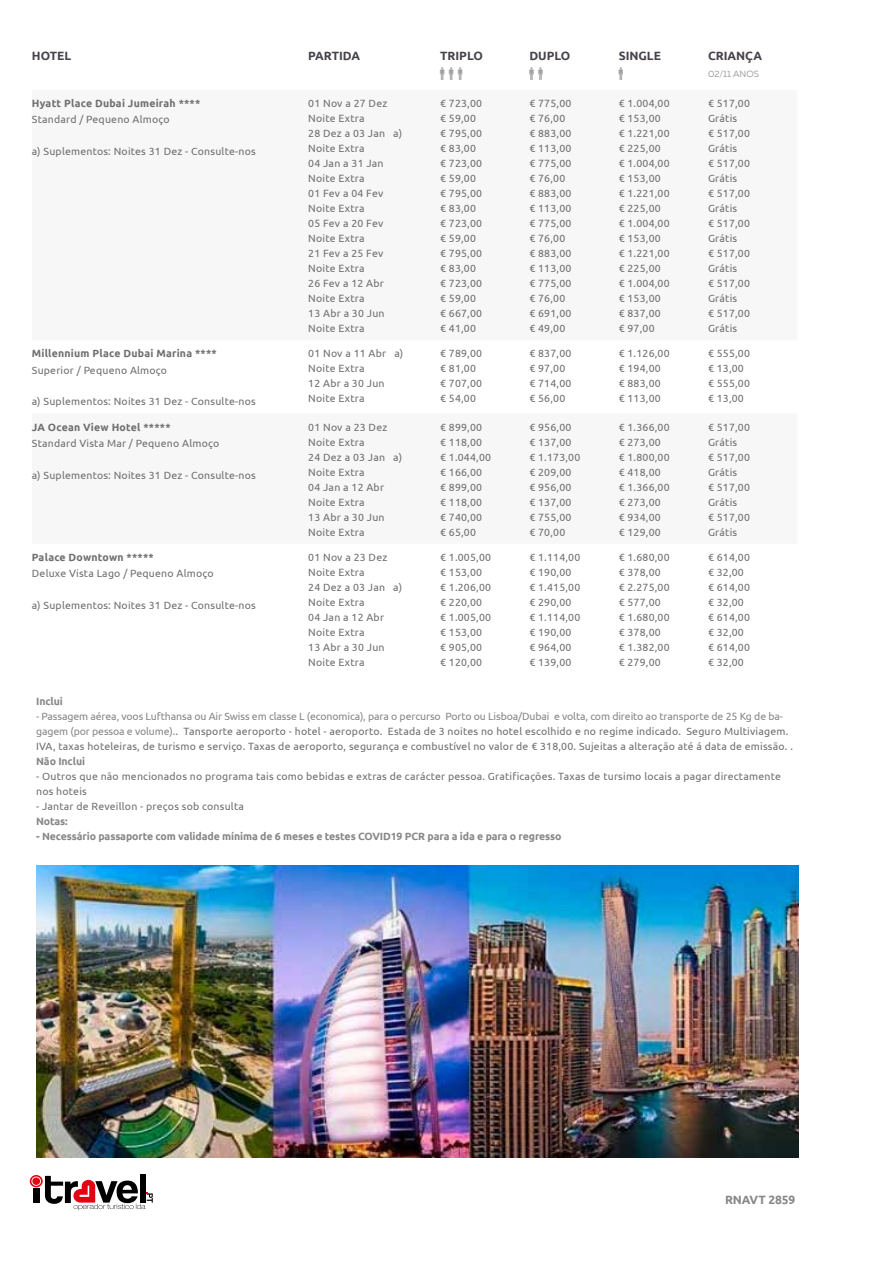
<style>
.page{position:relative;width:893px;height:1263px;background:#fff}
.page>*{position:absolute;margin:0;border:0;box-sizing:border-box;transform-origin:0 0}
.t1{font:700 12px "Ubuntu";color:#47424b}
.t2{font:700 12px "Ubuntu";letter-spacing:-.01em;color:#878787}
.t3{font:10.5px/15px "Ubuntu";letter-spacing:.02em;color:#6f6f6f}
.t4{font:700 10.5px "Ubuntu";letter-spacing:-.01em;color:#878787}
.t5{font:700 10.5px "Ubuntu";letter-spacing:.02em;color:#6f6f6f}
.t6{font:9px "Muller Regular 3";color:#9d9d9c}
.s1{color:#878787}
</style>
<div class="page">
<div style="left:140px;top:1174px;width:5px;height:28px;background:#000"></div>
<svg style="left:30px;top:1175px;width:123px;height:35px"></svg>
<img style="left:36px;top:865px;width:762px;height:292px">
<p class="t1" style="left:32px;top:49px;width:41px">HOTEL</p>
<p class="t1" style="left:308px;top:49px;width:53px">PARTIDA</p>
<p class="t1" style="left:440px;top:49px;width:44px">TRIPLO</p>
<p class="t1" style="left:529px;top:49px;width:43px">DUPLO</p>
<p class="t1" style="left:619px;top:49px;width:44px">SINGLE</p>
<p class="t1" style="left:708px;top:49px;width:56px">CRIANÇA</p>
<p class="t6" style="left:708px;top:68px;width:53px">02/11 ANOS</p>
<p class="t5" style="left:32px;top:97px;width:170px">Hyatt Place Dubai Jumeirah ****</p>
<p class="t3" style="left:32px;top:112px;width:139px">Standard / Pequeno Almoço</p>
<p class="t3" style="left:32px;top:143px;width:225px">a) Suplementos: Noites 31 Dez - Consulte-nos</p>
<p class="t3" style="left:308px;top:95px;width:95px">01 Nov a 27 Dez<br>Noite Extra<br>28 Dez a 03 Jan a)<br>Noite Extra<br>04 Jan a 31 Jan<br>Noite Extra<br>01 Fev a 04 Fev<br>Noite Extra<br>05 Fev a 20 Fev<br>Noite Extra<br>21 Fev a 25 Fev<br>Noite Extra<br>26 Fev a 12 Abr<br>Noite Extra<br>13 Abr a 30 Jun<br>Noite Extra</p>
<p class="t3" style="left:440px;top:95px;width:44px">€ 723,00 € 59,00 € 795,00 € 83,00 € 723,00 € 59,00 € 795,00 € 83,00 € 723,00 € 59,00 € 795,00 € 83,00 € 723,00 € 59,00 € 667,00 € 41,00</p>
<p class="t3" style="left:529px;top:95px;width:44px">€ 775,00 € 76,00 € 883,00 € 113,00 € 775,00 € 76,00 € 883,00 € 113,00 € 775,00 € 76,00 € 883,00 € 113,00 € 775,00 € 76,00 € 691,00 € 49,00</p>
<p class="t3" style="left:619px;top:95px;width:52px">€ 1.004,00 € 153,00<br>€ 1.221,00 € 225,00<br>€ 1.004,00 € 153,00<br>€ 1.221,00 € 225,00<br>€ 1.004,00 € 153,00<br>€ 1.221,00 € 225,00<br>€ 1.004,00 € 153,00<br>€ 837,00<br>€ 97,00</p>
<p class="t3" style="left:708px;top:95px;width:44px">€ 517,00<br>Grátis<br>€ 517,00<br>Grátis<br>€ 517,00<br>Grátis<br>€ 517,00<br>Grátis<br>€ 517,00<br>Grátis<br>€ 517,00<br>Grátis<br>€ 517,00<br>Grátis<br>€ 517,00<br>Grátis</p>
<p class="t5" style="left:32px;top:347px;width:186px">Millennium Place Dubai Marina ****</p>
<p class="t3" style="left:32px;top:362px;width:137px">Superior / Pequeno Almoço</p>
<p class="t3" style="left:32px;top:394px;width:225px">a) Suplementos: Noites 31 Dez - Consulte-nos</p>
<p class="t3" style="left:308px;top:346px;width:96px">01 Nov a 11 Abr a)<br>Noite Extra<br>12 Abr a 30 Jun<br>Noite Extra</p>
<p class="t3" style="left:440px;top:346px;width:44px">€ 789,00 € 81,00 € 707,00 € 54,00</p>
<p class="t3" style="left:529px;top:346px;width:44px">€ 837,00 € 97,00 € 714,00 € 56,00</p>
<p class="t3" style="left:619px;top:346px;width:52px">€ 1.126,00 € 194,00<br>€ 883,00<br>€ 113,00</p>
<p class="t3" style="left:708px;top:346px;width:44px">€ 555,00 € 13,00 € 555,00 € 13,00</p>
<p class="t5" style="left:32px;top:420px;width:140px">JA Ocean View Hotel *****</p>
<p class="t3" style="left:32px;top:435px;width:189px">Standard Vista Mar / Pequeno Almoço</p>
<p class="t3" style="left:32px;top:467px;width:225px">a) Suplementos: Noites 31 Dez - Consulte-nos</p>
<p class="t3" style="left:308px;top:419px;width:95px">01 Nov a 23 Dez<br>Noite Extra<br>24 Dez a 03 Jan a)<br>Noite Extra<br>04 Jan a 12 Abr<br>Noite Extra<br>13 Abr a 30 Jun<br>Noite Extra</p>
<p class="t3" style="left:440px;top:419px;width:52px">€ 899,00<br>€ 118,00<br>€ 1.044,00 € 166,00<br>€ 899,00<br>€ 118,00<br>€ 740,00<br>€ 65,00</p>
<p class="t3" style="left:529px;top:419px;width:52px">€ 956,00<br>€ 137,00<br>€ 1.173,00 € 209,00<br>€ 956,00<br>€ 137,00<br>€ 755,00<br>€ 70,00</p>
<p class="t3" style="left:619px;top:419px;width:52px">€ 1.366,00 € 273,00<br>€ 1.800,00 € 418,00<br>€ 1.366,00 € 273,00<br>€ 934,00<br>€ 129,00</p>
<p class="t3" style="left:708px;top:419px;width:44px">€ 517,00<br>Grátis<br>€ 517,00<br>Grátis<br>€ 517,00<br>Grátis<br>€ 517,00<br>Grátis</p>
<p class="t5" style="left:32px;top:551px;width:123px">Palace Downtown *****</p>
<p class="t3" style="left:32px;top:566px;width:183px">Deluxe Vista Lago / Pequeno Almoço</p>
<p class="t3" style="left:32px;top:597px;width:225px">a) Suplementos: Noites 31 Dez - Consulte-nos</p>
<p class="t3" style="left:308px;top:549px;width:95px">01 Nov a 23 Dez<br>Noite Extra<br>24 Dez a 03 Jan a)<br>Noite Extra<br>04 Jan a 12 Abr<br>Noite Extra<br>13 Abr a 30 Jun<br>Noite Extra</p>
<p class="t3" style="left:440px;top:549px;width:52px">€ 1.005,00 € 153,00<br>€ 1.206,00 € 220,00<br>€ 1.005,00 € 153,00<br>€ 905,00<br>€ 120,00</p>
<p class="t3" style="left:529px;top:549px;width:52px">€ 1.114,00 € 190,00<br>€ 1.415,00 € 290,00<br>€ 1.114,00 € 190,00<br>€ 964,00<br>€ 139,00</p>
<p class="t3" style="left:619px;top:549px;width:52px">€ 1.680,00 € 378,00<br>€ 2.275,00 € 577,00<br>€ 1.680,00 € 378,00<br>€ 1.382,00 € 279,00</p>
<p class="t3" style="left:708px;top:549px;width:44px">€ 614,00 € 32,00 € 614,00 € 32,00 € 614,00 € 32,00 € 614,00 € 32,00</p>
<p class="t4" style="left:36px;top:695px;width:28px">Inclui</p>
<p class="t3" style="left:36px;top:709px;width:758px"><span class="s1">- Passagem aérea, voos Lufthansa ou Air Swiss em classe L (economica), para o percurso Porto ou Lisboa/Dubai e volta, com direito ao transporte de 25 Kg de ba&shy;gagem (por pessoa e volume).</span>. Tansporte aeroporto - hotel - aeroporto. Estada de 3 noites no hotel escolhido e no regime indicado. Seguro Multiviagem.<br>IVA, taxas hoteleiras, de turismo e serviço. Taxas de aeroporto, segurança e combustível no valor de € 318,00. Sujeitas a alteração até á data de emissão. .</p>
<p class="t4" style="left:36px;top:755px;width:50px">Não Inclui</p>
<p class="t3" style="left:36px;top:769px;width:746px">- Outros que não mencionados no programa tais como bebidas e extras de carácter pessoa. Gratificações. Taxas de tursimo locais a pagar directamente nos hoteis</p>
<p class="t3" style="left:36px;top:799px;width:209px">- Jantar de Reveillon - preços sob consulta</p>
<p class="t4" style="left:36px;top:815px;width:33px">Notas:</p>
<p class="t4" style="left:36px;top:830px;width:527px">- Necessário passaporte com validade mínima de 6 meses e testes COVID19 PCR para a ida e para o regresso</p>
<p class="t2" style="left:725px;top:1193px;width:72px">RNAVT 2859</p>
</div>
